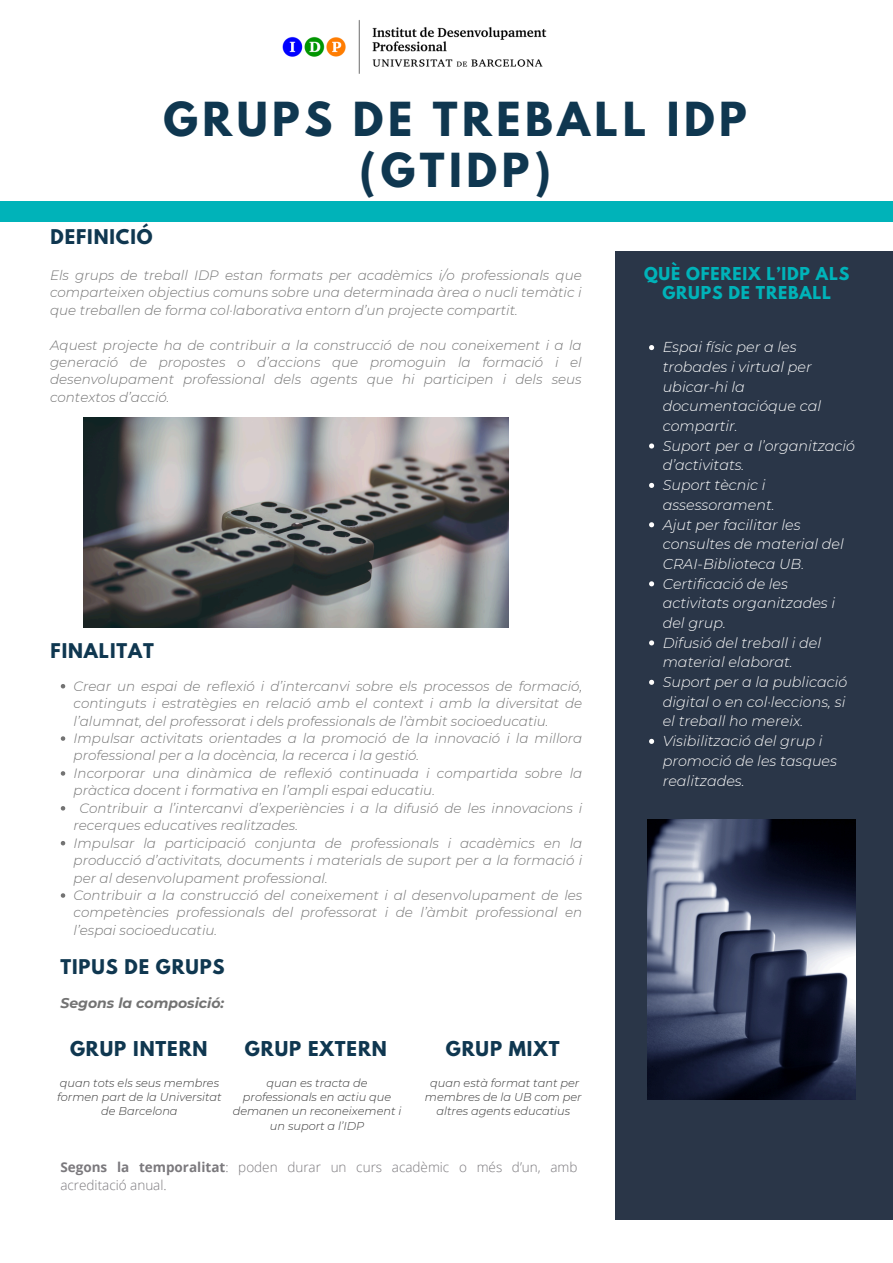
<style>
.page{position:relative;width:893px;height:1263px;background:#fff}
.page>*{position:absolute;margin:0;border:0;box-sizing:border-box;transform-origin:0 0}
.t1{font:700 41.55px/51.2px "League Spartan";letter-spacing:.11em;color:#0f3750;text-align:center}
.t2{font:700 18.15px "League Spartan";letter-spacing:.05em;color:#0f3750}
.t3{font:700 18px "League Spartan";letter-spacing:.05em;color:#0f3750}
.t4{font:700 15.75px/19.1px "League Spartan";letter-spacing:.05em;color:#00b3b9;text-align:center}
.t5{font:italic 300 14.33px/19.6px "Montserrat";color:#fff}
.t6{font:italic 300 14.33px/19.6px "Montserrat";color:#fdfcfb}
.t7{font:italic 700 14.02px "Montserrat";color:#737373}
.t8{font:italic 300 13.5px/17.4px "Montserrat";color:#737373;text-align:justify}
.t9{font:300 13.5px/18.6px "Open Sans";color:#7b797d}
.t10{font:italic 300 11.32px/14.2px "Montserrat";color:#383838;text-align:center}
.s1{font-weight:700}
.s2{color:#fff}
</style>
<div class="page">
<div style="left:0;top:201px;width:893px;height:20px;background:#00b3b9"></div>
<img style="left:83px;top:417px;width:425px;height:210px">
<div style="left:616px;top:251px;width:277px;height:969px;background:#2a3648"></div>
<svg style="left:649px;top:345px;width:5px;height:5px"></svg>
<svg style="left:649px;top:443px;width:5px;height:5px"></svg>
<svg style="left:649px;top:483px;width:5px;height:5px"></svg>
<svg style="left:649px;top:522px;width:5px;height:5px"></svg>
<svg style="left:649px;top:581px;width:5px;height:5px"></svg>
<svg style="left:649px;top:640px;width:5px;height:5px"></svg>
<svg style="left:649px;top:680px;width:5px;height:5px"></svg>
<svg style="left:649px;top:739px;width:5px;height:5px"></svg>
<img style="left:647px;top:819px;width:208px;height:281px">
<img style="left:282px;top:20px;width:265px;height:54px">
<svg style="left:61px;top:684px;width:4px;height:4px"></svg>
<svg style="left:61px;top:736px;width:4px;height:5px"></svg>
<svg style="left:61px;top:771px;width:4px;height:5px"></svg>
<svg style="left:61px;top:806px;width:4px;height:4px"></svg>
<svg style="left:61px;top:841px;width:4px;height:4px"></svg>
<svg style="left:61px;top:893px;width:4px;height:5px"></svg>
<p class="t1" style="left:163px;top:99px;width:585px">GRUPS DE TREBALL IDP (GTIDP)</p>
<h1 class="t3" style="left:51px;top:228px;width:103px">DEFINICIÓ</h1>
<p class="t8" style="left:50px;top:266px;width:533px">Els grups de treball IDP estan formats per acadèmics i/o professionals que comparteixen objectius comuns sobre una determinada àrea o nucli temàtic i que treballen de forma col·laborativa entorn d’un projecte compartit.</p>
<h2 class="t8" style="left:50px;top:336px;width:533px">Aquest projecte ha de contribuir a la construcció de nou coneixement i a la generació de propostes o d’accions que promoguin la formació i el desenvolupament professional dels agents que hi participen i dels seus contextos d’acció.</h2>
<h2 class="t3" style="left:51px;top:642px;width:105px">FINALITAT</h2>
<h2 class="t8" style="left:74px;top:677px;width:510px">Crear un espai de reflexió i d’intercanvi sobre els processos de formació, continguts i estratègies en relació amb el context i amb la diversitat de l’alumnat, del professorat i dels professionals de l’àmbit socioeducatiu.</h2>
<h2 class="t8" style="left:74px;top:729px;width:510px">Impulsar activitats orientades a la promoció de la innovació i la millora professional per a la docència, la recerca i la gestió.</h2>
<p class="t8" style="left:74px;top:764px;width:510px">Incorporar una dinàmica de reflexió continuada i compartida sobre la pràctica docent i formativa en l’ampli espai educatiu.</p>
<p class="t8" style="left:74px;top:799px;width:510px;text-indent:6px">Contribuir a l’intercanvi d’experiències i a la difusió de les innovacions i recerques educatives realitzades.</p>
<p class="t8" style="left:74px;top:834px;width:510px">Impulsar la participació conjunta de professionals i acadèmics en la producció d’activitats, documents i materials de suport per a la formació i per al desenvolupament professional.</p>
<p class="t8" style="left:74px;top:886px;width:510px">Contribuir a la construcció del coneixement i al desenvolupament de les competències professionals del professorat i de l’àmbit professional en l’espai socioeducatiu.</p>
<h3 class="t3" style="left:60px;top:958px;width:166px">TIPUS DE GRUPS</h3>
<h4 class="t7" style="left:60px;top:994px;width:165px">Segons la composició:</h4>
<h6 class="t2" style="left:70px;top:1040px;width:139px">GRUP INTERN</h6>
<p class="t10" style="left:57px;top:1076px;width:166px">quan tots els seus membres formen part de la Universitat de Barcelona</p>
<p class="t2" style="left:245px;top:1040px;width:144px">GRUP EXTERN</p>
<p class="t10" style="left:233px;top:1076px;width:170px">quan es tracta de professionals en actiu que demanen un reconeixement i</p>
<p class="t10" style="left:270px;top:1118px;width:96px">un suport a l’IDP</p>
<p class="t2" style="left:446px;top:1040px;width:115px">GRUP MIXT</p>
<p class="t10" style="left:425px;top:1076px;width:158px">quan està format tant per membres de la UB com per altres agents educatius</p>
<p class="t9" style="left:60px;top:1157px;width:518px"><span class="s1">Segons la temporalitat</span>: poden durar un curs acadèmic o més d’un, amb acreditació anual.</p>
<h6 class="t4" style="left:644px;top:266px;width:207px">QUÈ OFEREIX L’IDP ALS<br>GRUPS DE TREBALL</h6>
<h2 class="t5" style="left:663px;top:337px;width:160px">Espai físic per a les trobades i virtual per ubicar-hi la documentacióque cal compartir.</h2>
<p class="t5" style="left:663px;top:436px;width:194px">Suport per a l’organització d’activitats.</p>
<p class="t5" style="left:663px;top:475px;width:113px">Suport tècnic i assessorament.</p>
<p class="t5" style="left:663px;top:515px;width:182px">Ajut per facilitar les consultes de material del<br>CRAI-Biblioteca UB.</p>
<p class="t5" style="left:663px;top:574px;width:174px">Certificació de les activitats organitzades i del grup.</p>
<p class="t6" style="left:663px;top:633px;width:160px">Difusió del treball i del material elaborat.</p>
<p class="t6" style="left:663px;top:672px;width:186px">Suport per a la publicació digital o en col·leccions, si el treball ho mereix.</p>
<h2 class="t6" style="left:663px;top:731px;width:176px">Visibilització del grup i promoció de les tasques realit<span class="s2">zades.</span></h2>
</div>
